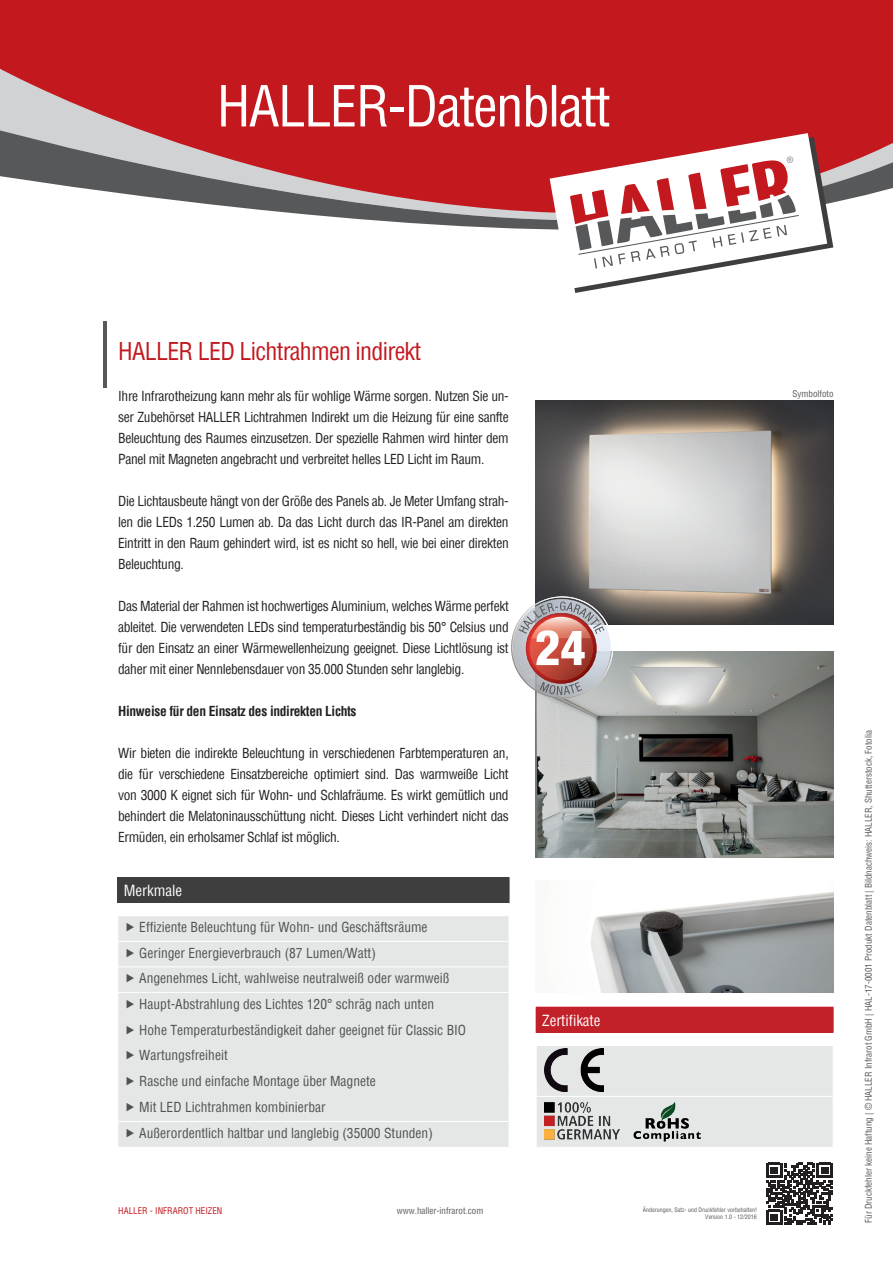
<style>
.page{position:relative;width:893px;height:1263px;background:#fff}
.page>*{position:absolute;margin:0;border:0;box-sizing:border-box;transform-origin:0 0}
.t1{font:condensed 55.2px "Helvetica";letter-spacing:-.03em;color:#fff}
.t2{font:condensed 24px "Helvetica";letter-spacing:-.03em;color:#c2181e}
.t3{font:condensed 15px "Helvetica";color:#fff}
.t4{font:condensed 13.5px/21px "Helvetica";letter-spacing:-.025em;color:#231f20;text-align:justify}
.t5{font:condensed 13.5px/25.7px "Helvetica";color:#4f5152}
.t6{font:700 condensed 13.5px "Helvetica";letter-spacing:-.025em;color:#231f20}
.t7{font:condensed 9px "Helvetica";color:#57585a}
.t8{font:condensed 9px "Helvetica";color:#c2181e}
.t9{font:condensed 6px/7.2px "Helvetica";color:#57585a;text-align:right}
</style>
<div class="page">
<div style="left:0;top:0;width:893px;height:61px;background:#c2181e"></div>
<div style="left:0;top:61px;width:893px;height:65px;background:#c2181e"></div>
<svg style="left:0;top:126px;width:893px;height:104px"></svg>
<svg style="left:550px;top:133px;width:283px;height:160px"></svg>
<svg style="left:766px;top:1163px;width:67px;height:62px"></svg>
<img style="left:536px;top:651px;width:297px;height:207px">
<div style="left:118px;top:877px;width:391px;height:26px;background:#3e3e3f"></div>
<div style="left:118px;top:916px;width:391px;height:231px;background:#e5e6e6"></div>
<hr style="left:117px;top:1121px;width:392px;height:1px;background:#fff">
<hr style="left:117px;top:941px;width:392px;height:1px;background:#fff">
<hr style="left:117px;top:966px;width:392px;height:1px;background:#fff">
<hr style="left:117px;top:992px;width:392px;height:1px;background:#fff">
<hr style="left:117px;top:877px;width:392px;height:1px;background:#3e3e3f">
<svg style="left:117px;top:878px;width:1px;height:25px"></svg>
<svg style="left:509px;top:878px;width:1px;height:25px"></svg>
<hr style="left:103px;top:321px;width:3px;height:66px;background:#57585a">
<div style="left:536px;top:1007px;width:297px;height:26px;background:#c22129"></div>
<div style="left:537px;top:1046px;width:296px;height:101px;background:#e5e6e6"></div>
<svg style="left:833px;top:1007px;width:1px;height:26px"></svg>
<hr style="left:536px;top:1096px;width:297px;height:1px;background:#fff">
<img style="left:544px;top:1049px;width:60px;height:42px">
<img style="left:544px;top:1100px;width:75px;height:43px">
<img style="left:632px;top:1100px;width:71px;height:43px">
<img style="left:536px;top:400px;width:297px;height:224px">
<svg style="left:511px;top:596px;width:102px;height:102px"></svg>
<img style="left:591px;top:892px;width:242px;height:101px">
<svg style="left:127px;top:923px;width:7px;height:8px"></svg>
<svg style="left:127px;top:948px;width:7px;height:9px"></svg>
<svg style="left:127px;top:974px;width:7px;height:9px"></svg>
<svg style="left:127px;top:999px;width:7px;height:9px"></svg>
<svg style="left:127px;top:1025px;width:7px;height:9px"></svg>
<svg style="left:127px;top:1051px;width:7px;height:9px"></svg>
<svg style="left:127px;top:1077px;width:7px;height:8px"></svg>
<svg style="left:127px;top:1103px;width:7px;height:8px"></svg>
<svg style="left:127px;top:1129px;width:7px;height:8px"></svg>
<h1 class="t1" style="left:217px;top:71px;width:395px">HALLER-Datenblatt</h1>
<h2 class="t2" style="left:118px;top:336px;width:305px">HALLER LED Lichtrahmen indirekt</h2>
<p class="t4" style="left:118px;top:385px;width:392px">Ihre Infrarotheizung kann mehr als für wohlige Wärme sorgen. Nutzen Sie un&shy;ser Zubehörset HALLER Lichtrahmen Indirekt um die Heizung für eine sanfte Beleuchtung des Raumes einzusetzen. Der spezielle Rahmen wird hinter dem Panel mit Magneten angebracht und verbreitet helles LED Licht im Raum.</p>
<p class="t4" style="left:118px;top:490px;width:392px">Die Lichtausbeute hängt von der Größe des Panels ab. Je Meter Umfang strah&shy;len die LEDs 1.250 Lumen ab. Da das Licht durch das IR-Panel am direkten Eintritt in den Raum gehindert wird, ist es nicht so hell, wie bei einer direkten Beleuchtung.</p>
<p class="t4" style="left:118px;top:595px;width:392px">Das Material der Rahmen ist hochwertiges Aluminium, welches Wärme perfekt ableitet. Die verwendeten LEDs sind temperaturbeständig bis 50° Celsius und für den Einsatz an einer Wärmewellenheizung geeignet. Diese Lichtlösung ist daher mit einer Nennlebensdauer von 35.000 Stunden sehr langlebig.</p>
<p class="t6" style="left:118px;top:702px;width:240px">Hinweise für den Einsatz des indirekten Lichts</p>
<p class="t4" style="left:118px;top:742px;width:392px">Wir bieten die indirekte Beleuchtung in verschiedenen Farbtemperaturen an, die für verschiedene Einsatzbereiche optimiert sind. Das warmweiße Licht von 3000 K eignet sich für Wohn- und Schlafräume. Es wirkt gemütlich und behindert die Melatoninausschüttung nicht. Dieses Licht verhindert nicht das Ermüden, ein erholsamer Schlaf ist möglich.</p>
<p class="t3" style="left:124px;top:881px;width:60px">Merkmale</p>
<p class="t5" style="left:139px;top:914px;width:328px">Effiziente Beleuchtung für Wohn- und Geschäftsräume Geringer Energieverbrauch (87 Lumen/Watt)<br>Angenehmes Licht, wahlweise neutralweiß oder warmweiß Haupt-Abstrahlung des Lichtes 120° schräg nach unten<br>Hohe Temperaturbeständigkeit daher geeignet für Classic BIO Wartungsfreiheit<br>Rasche und einfache Montage über Magnete<br>Mit LED Lichtrahmen kombinierbar<br>Außerordentlich haltbar und langlebig (35000 Stunden)</p>
<p class="t8" style="left:118px;top:1205px;width:106px">HALLER - INFRAROT HEIZEN</p>
<p class="t7" style="left:397px;top:1205px;width:88px">www.haller-infrarot.com</p>
<p class="t3" style="left:542px;top:1010px;width:60px">Zertifikate</p>
<p class="t7" style="left:792px;top:387px;width:43px">Symbolfoto</p>
<p class="t9" style="left:643px;top:1206px;width:116px">Änderungen, Satz- und Druckfehler vorbehalten!<br>Version 1.0 - 12/2016</p>
<p class="t7" style="left:863px;top:1223px;width:494px;rotate:-90deg">Für Druckfehler keine Haftung | © HALLER Infrarot GmbH | HAL-17-0001 Produkt Datenblatt | Bildnachweis: HALLER, Shutterstock, Fotolia</p>
</div>
